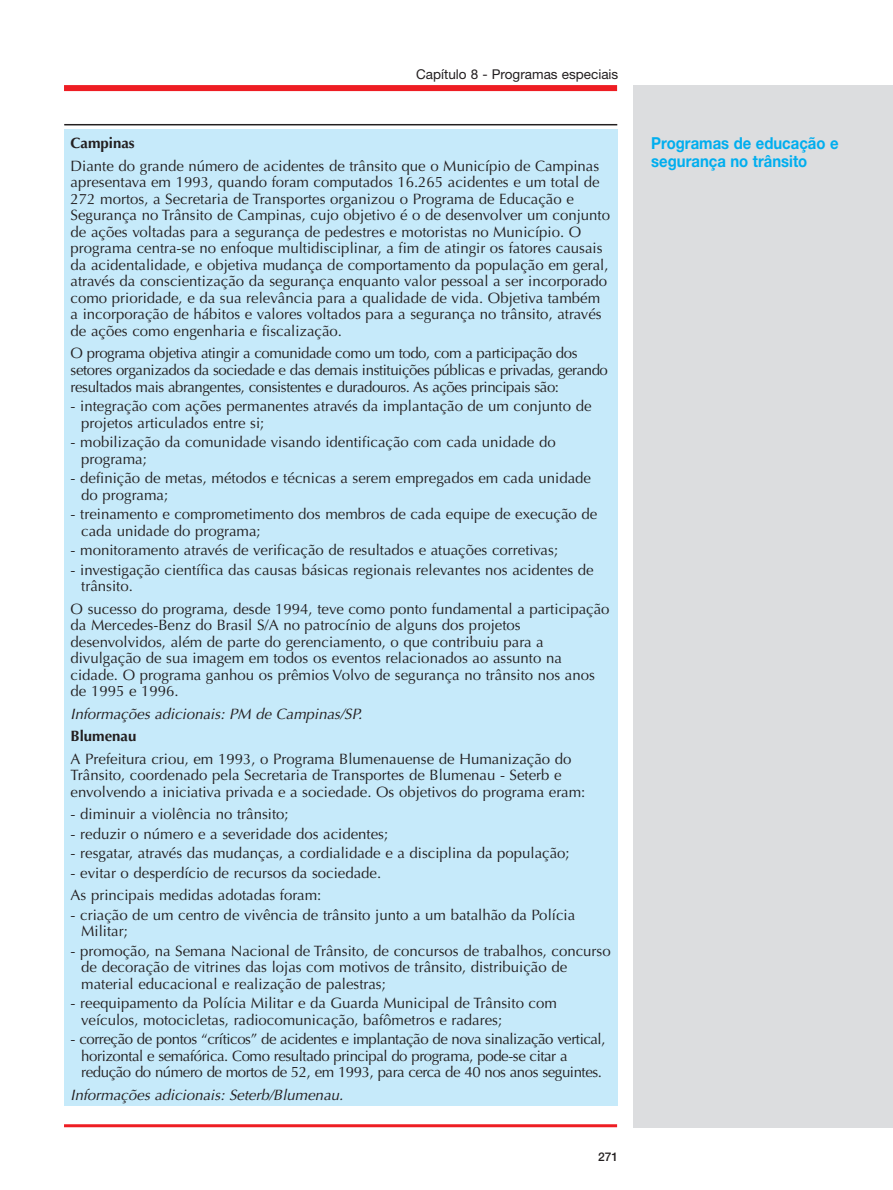
<style>
.page{position:relative;width:893px;height:1190px;background:#fff}
.page>*{position:absolute;margin:0;border:0;box-sizing:border-box;transform-origin:0 0}
.t1{font:700 16.5px/18px "Helvetica Neue";color:#00aeef;scale:.9 1}
.t2{font:15px/16.5px "Optima";color:#231f20}
.t3{font:15px/16.5px "Optima";letter-spacing:-.03em;color:#231f20}
.t4{font:italic 15px "Optima";color:#231f20}
.t5{font:700 15px "Optima";color:#231f20}
.t6{font:13.5px "Helvetica Neue";color:#231f20}
.t7{font:500 12px "Helvetica Neue";color:#231f20}
</style>
<div class="page">
<div style="left:64px;top:85px;width:553px;height:6px;background:#ee1d23"></div>
<hr style="left:64px;top:1124px;width:553px;height:3px;background:#ee1d23">
<div style="left:633px;top:85px;width:259px;height:1042px;background:#dcdddf"></div>
<div style="left:64px;top:129px;width:553px;height:976px;background:#c6eafa"></div>
<hr style="left:64px;top:124px;width:553px;height:1px;background:#231f20">
<p class="t6" style="left:416px;top:69px;width:204px">Capítulo 8 - Programas especiais</p>
<p class="t5" style="left:71px;top:134px;width:66px">Campinas</p>
<p class="t2" style="left:71px;top:161px;width:541px">Diante do grande número de acidentes de trânsito que o Município de Campinas apresentava em 1993, quando foram computados 16.265 acidentes e um total de 272 mortos, a Secretaria de Transportes organizou o Programa de Educação e Segurança no Trânsito de Campinas, cujo objetivo é o de desenvolver um conjunto de ações voltadas para a segurança de pedestres e motoristas no Município. O programa centra-se no enfoque multidisciplinar, a fim de atingir os fatores causais da acidentalidade, e objetiva mudança de comportamento da população em geral, através da conscientização da segurança enquanto valor pessoal a ser incorporado como prioridade, e da sua relevância para a qualidade de vida. Objetiva também a incorporação de hábitos e valores voltados para a segurança no trânsito, através de ações como engenharia e fiscalização.</p>
<p class="t3" style="left:71px;top:348px;width:539px">O programa objetiva atingir a comunidade como um todo, com a participação dos setores organizados da sociedade e das demais instituições públicas e privadas, gerando resultados mais abrangentes, consistentes e duradouros. As ações principais são:</p>
<p class="t2" style="left:81px;top:401px;width:511px;text-indent:-11px">- integração com ações permanentes através da implantação de um conjunto de projetos articulados entre si;</p>
<p class="t2" style="left:81px;top:437px;width:476px;text-indent:-11px">- mobilização da comunidade visando identificação com cada unidade do programa;</p>
<p class="t2" style="left:81px;top:473px;width:511px;text-indent:-11px">- definição de metas, métodos e técnicas a serem empregados em cada unidade do programa;</p>
<p class="t2" style="left:81px;top:509px;width:517px;text-indent:-11px">- treinamento e comprometimento dos membros de cada equipe de execução de cada unidade do programa;</p>
<p class="t2" style="left:71px;top:545px;width:489px">- monitoramento através de verificação de resultados e atuações corretivas;</p>
<p class="t2" style="left:81px;top:564px;width:514px;text-indent:-11px">- investigação científica das causas básicas regionais relevantes nos acidentes de trânsito.</p>
<p class="t2" style="left:71px;top:603px;width:540px">O sucesso do programa, desde 1994, teve como ponto fundamental a participação da Mercedes-Benz do Brasil S/A no patrocínio de alguns dos projetos desenvolvidos, além de parte do gerenciamento, o que contribuiu para a divulgação de sua imagem em todos os eventos relacionados ao assunto na cidade. O programa ganhou os prêmios Volvo de segurança no trânsito nos anos de 1995 e 1996.</p>
<p class="t4" style="left:71px;top:708px;width:296px">Informações adicionais: PM de Campinas/SP.</p>
<p class="t5" style="left:71px;top:727px;width:67px">Blumenau</p>
<p class="t2" style="left:71px;top:753px;width:516px">A Prefeitura criou, em 1993, o Programa Blumenauense de Humanização do<br>Trânsito, coordenado pela Secretaria de Transportes de Blumenau - Seterb e envolvendo a iniciativa privada e a sociedade. Os objetivos do programa eram:</p>
<p class="t2" style="left:71px;top:809px;width:220px">- diminuir a violência no trânsito;</p>
<p class="t2" style="left:71px;top:828px;width:319px">- reduzir o número e a severidade dos acidentes;</p>
<p class="t2" style="left:71px;top:848px;width:500px">- resgatar, através das mudanças, a cordialidade e a disciplina da população;</p>
<p class="t2" style="left:71px;top:864px;width:312px;line-height:22.5px">- evitar o desperdício de recursos da sociedade.<br>As principais medidas adotadas foram:</p>
<p class="t2" style="left:81px;top:909px;width:495px;text-indent:-11px">- criação de um centro de vivência de trânsito junto a um batalhão da Polícia<br>Militar;</p>
<p class="t2" style="left:81px;top:945px;width:531px;text-indent:-11px">- promoção, na Semana Nacional de Trânsito, de concursos de trabalhos, concurso de decoração de vitrines das lojas com motivos de trânsito, distribuição de material educacional e realização de palestras;</p>
<p class="t2" style="left:81px;top:998px;width:477px;text-indent:-11px">- reequipamento da Polícia Militar e da Guarda Municipal de Trânsito com veículos, motocicletas, radiocomunicação, bafômetros e radares;</p>
<p class="t3" style="left:81px;top:1034px;width:525px;text-indent:-11px">- correção de pontos “críticos” de acidentes e implantação de nova sinalização vertical, horizontal e semafórica. Como resultado principal do programa, pode-se citar a redução do número de mortos de 52, em 1993, para cerca de 40 nos anos seguintes.</p>
<p class="t4" style="left:71px;top:1089px;width:277px">Informações adicionais: Seterb/Blumenau.</p>
<p class="t7" style="left:598px;top:1152px;width:22px">271</p>
<p class="t1" style="left:651px;top:136px;width:209px">Programas de educação e segurança no trânsito</p>
</div>
